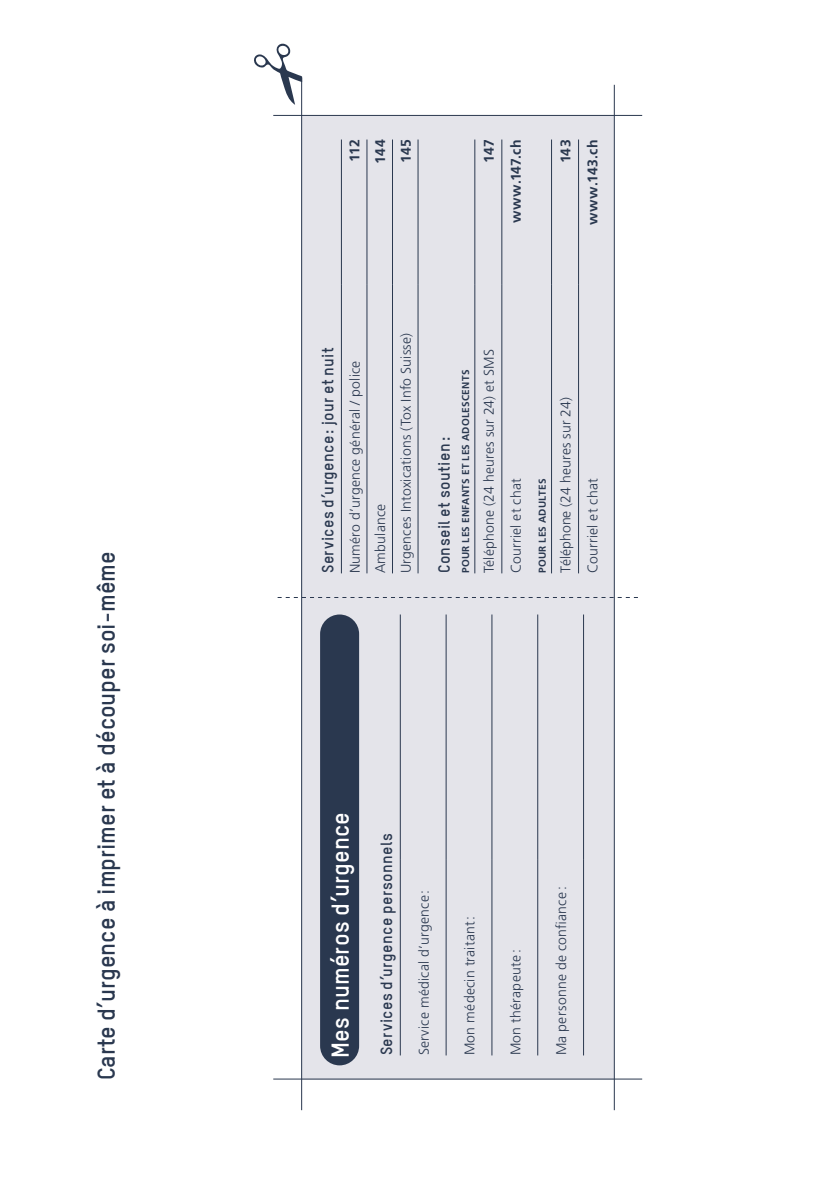
<style>
.page{position:relative;width:840px;height:1191px;background:#fff}
.page>*{position:absolute;margin:0;border:0;box-sizing:border-box;transform-origin:0 0}
.t1{font:700 24px "TSTAR";color:#2a384f}
.t2{font:700 24px "TSTAR";letter-spacing:.005em;color:#fff}
.t3{font:700 16px "TSTAR";letter-spacing:.025em;color:#2a384f}
.t4{font:300 14px "Frutiger";letter-spacing:.015em;color:#2a384f}
.t5{font:700 14px "Frutiger";letter-spacing:.01em;color:#2a384f}
.t6{font:700 10px "Frutiger";letter-spacing:.035em;color:#2a384f}
</style>
<div class="page">
<div style="left:301px;top:115px;width:312px;height:482px;background:#e4e4ea"></div>
<hr style="left:341px;top:285px;width:1px;height:288px;background:#2a384f">
<hr style="left:341px;top:139px;width:1px;height:146px;background:#2a384f">
<hr style="left:366px;top:285px;width:1px;height:288px;background:#2a384f">
<hr style="left:366px;top:139px;width:1px;height:146px;background:#2a384f">
<hr style="left:474px;top:285px;width:1px;height:288px;background:#2a384f">
<hr style="left:474px;top:139px;width:1px;height:146px;background:#2a384f">
<hr style="left:501px;top:285px;width:1px;height:288px;background:#2a384f">
<hr style="left:501px;top:139px;width:1px;height:146px;background:#2a384f">
<hr style="left:551px;top:285px;width:1px;height:288px;background:#2a384f">
<hr style="left:551px;top:139px;width:1px;height:146px;background:#2a384f">
<hr style="left:578px;top:285px;width:1px;height:288px;background:#2a384f">
<hr style="left:578px;top:139px;width:1px;height:146px;background:#2a384f">
<hr style="left:392px;top:285px;width:1px;height:288px;background:#2a384f">
<hr style="left:392px;top:139px;width:1px;height:146px;background:#2a384f">
<hr style="left:417px;top:285px;width:1px;height:288px;background:#2a384f">
<hr style="left:417px;top:139px;width:1px;height:146px;background:#2a384f">
<div style="left:301px;top:597px;width:312px;height:482px;background:#e4e4ea"></div>
<hr style="left:400px;top:859px;width:1px;height:196px;background:#2a384f">
<hr style="left:400px;top:614px;width:1px;height:245px;background:#2a384f">
<hr style="left:445px;top:859px;width:1px;height:196px;background:#2a384f">
<hr style="left:445px;top:614px;width:1px;height:245px;background:#2a384f">
<hr style="left:491px;top:859px;width:1px;height:196px;background:#2a384f">
<hr style="left:491px;top:614px;width:1px;height:245px;background:#2a384f">
<hr style="left:537px;top:859px;width:1px;height:196px;background:#2a384f">
<hr style="left:537px;top:614px;width:1px;height:245px;background:#2a384f">
<hr style="left:583px;top:859px;width:1px;height:196px;background:#2a384f">
<hr style="left:583px;top:614px;width:1px;height:245px;background:#2a384f">
<div style="left:320px;top:614px;width:39px;height:451px;background:#2a384f;border-radius:19px"></div>
<svg style="left:277px;top:597px;width:360px;height:1px"></svg>
<hr style="left:301px;top:78px;width:1px;height:1032px;background:#2a384f">
<hr style="left:613px;top:85px;width:1px;height:1025px;background:#2a384f">
<hr style="left:273px;top:115px;width:368px;height:1px;background:#2a384f">
<hr style="left:273px;top:1078px;width:368px;height:1px;background:#2a384f">
<svg style="left:254px;top:43px;width:48px;height:62px"></svg>
<p class="t1" style="left:91px;top:1080px;width:530px;rotate:-90deg">Carte d’urgence à imprimer et à découper soi-même</p>
<p class="t5" style="left:346px;top:162px;width:24px;rotate:-90deg">112</p>
<p class="t5" style="left:372px;top:164px;width:26px;rotate:-90deg">144</p>
<p class="t5" style="left:397px;top:163px;width:25px;rotate:-90deg">145</p>
<p class="t5" style="left:480px;top:163px;width:25px;rotate:-90deg">147</p>
<p class="t5" style="left:507px;top:223px;width:85px;rotate:-90deg">www.147.ch</p>
<p class="t5" style="left:557px;top:163px;width:25px;rotate:-90deg">143</p>
<p class="t5" style="left:584px;top:225px;width:87px;rotate:-90deg">www.143.ch</p>
<p class="t3" style="left:317px;top:573px;width:228px;rotate:-90deg">Services d’urgence : jour et nuit</p>
<p class="t4" style="left:347px;top:573px;width:214px;rotate:-90deg">Numéro d’urgence général / police</p>
<p class="t4" style="left:372px;top:573px;width:71px;rotate:-90deg">Ambulance</p>
<p class="t4" style="left:398px;top:573px;width:242px;rotate:-90deg">Urgences Intoxications (Tox Info Suisse)</p>
<p class="t3" style="left:434px;top:573px;width:138px;rotate:-90deg">Conseil et soutien :</p>
<p class="t6" style="left:459px;top:573px;width:205px;rotate:-90deg">POUR LES ENFANTS ET LES ADOLESCENTS</p>
<p class="t4" style="left:481px;top:573px;width:226px;rotate:-90deg">Téléphone (24 heures sur 24) et SMS</p>
<p class="t4" style="left:508px;top:573px;width:96px;rotate:-90deg">Courriel et chat</p>
<p class="t6" style="left:536px;top:573px;width:96px;rotate:-90deg">POUR LES ADULTES</p>
<p class="t4" style="left:557px;top:573px;width:178px;rotate:-90deg">Téléphone (24 heures sur 24)</p>
<p class="t4" style="left:584px;top:573px;width:96px;rotate:-90deg">Courriel et chat</p>
<p class="t2" style="left:325px;top:1057px;width:247px;rotate:-90deg">Mes numéros d’urgence</p>
<p class="t3" style="left:376px;top:1055px;width:224px;rotate:-90deg">Services d’urgence personnels</p>
<p class="t4" style="left:415px;top:1055px;width:167px;rotate:-90deg">Service médical d’urgence :</p>
<p class="t4" style="left:461px;top:1055px;width:141px;rotate:-90deg">Mon médecin traitant :</p>
<p class="t4" style="left:507px;top:1055px;width:107px;rotate:-90deg">Mon thérapeute :</p>
<p class="t4" style="left:553px;top:1055px;width:170px;rotate:-90deg">Ma personne de confiance :</p>
</div>
